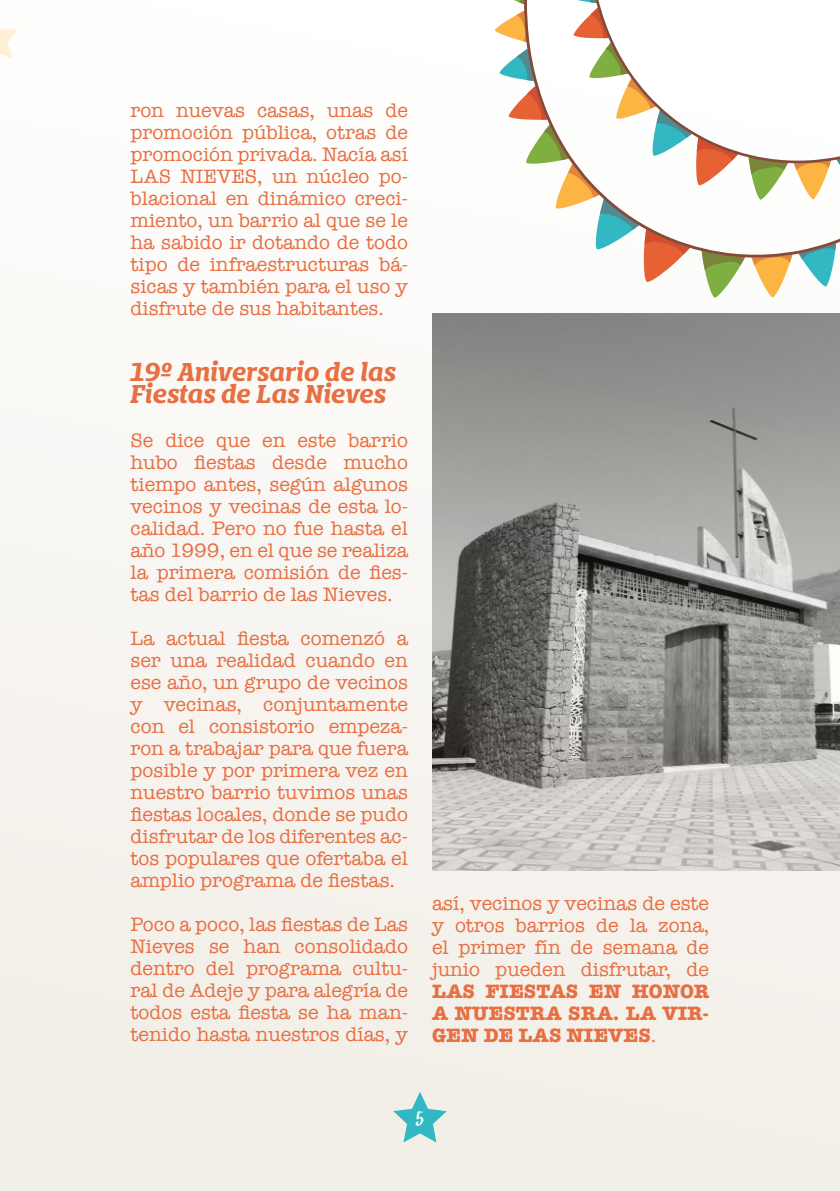
<style>
.page{position:relative;width:840px;height:1191px;background:#fff}
.page>*{position:absolute;margin:0;border:0;box-sizing:border-box;transform-origin:0 0}
.t1{font:italic 700 24px/22px "Bommer Slab Rounded";letter-spacing:-.005em;color:#e76f42}
.t2{font:21.8px "Snickles";color:#fff}
.t3{font:20px/22px "American Typewriter";color:#e76f42;text-align:justify}
.s1{font-weight:700}
</style>
<div class="page">
<svg style="left:393px;top:1091px;width:53px;height:51px;background:#a1d8d8"></svg>
<img style="left:432px;top:313px;width:407px;height:557px">
<svg style="left:0;top:28px;width:18px;height:30px"></svg>
<svg style="left:494px;top:0;width:345px;height:298px"></svg>
<svg style="left:587px;top:0;width:252px;height:163px"></svg>
<p class="t3" style="left:130px;top:98px;width:279px">ron nuevas casas, unas de promoción pública, otras de promoción privada. Nacía así LAS NIEVES, un núcleo po&shy;blacional en dinámico creci&shy;miento, un barrio al que se le ha sabido ir dotando de todo tipo de infraestructuras bá&shy;sicas y también para el uso y disfrute de sus habitantes.</p>
<p class="t1" style="left:130px;top:361px;width:267px">19º Aniversario de las<br>Fiestas de Las Nieves</p>
<p class="t3" style="left:130px;top:428px;width:279px">Se dice que en este barrio hubo fiestas desde mucho tiempo antes, según algunos vecinos y vecinas de esta lo&shy;calidad. Pero no fue hasta el año 1999, en el que se realiza la primera comisión de fies&shy;tas del barrio de las Nieves.</p>
<p class="t3" style="left:130px;top:626px;width:279px">La actual fiesta comenzó a ser una realidad cuando en ese año, un grupo de vecinos y vecinas, conjuntamente con el consistorio empeza&shy;ron a trabajar para que fuera posible y por primera vez en nuestro barrio tuvimos unas fiestas locales, donde se pudo disfrutar de los diferentes ac&shy;tos populares que ofertaba el amplio programa de fiestas.</p>
<p class="t3" style="left:130px;top:912px;width:279px">Poco a poco, las fiestas de Las Nieves se han consolidado dentro del programa cultu&shy;ral de Adeje y para alegría de todos esta fiesta se ha man&shy;tenido hasta nuestros días, y</p>
<p class="t3" style="left:432px;top:891px;width:278px">así, vecinos y vecinas de este y otros barrios de la zona, el primer fín de semana de junio pueden disfrutar, de <span class="s1">LAS FIESTAS EN HONOR A NUESTRA SRA. LA VIR-GEN DE LAS NIEVES</span>.</p>
<p class="t2" style="left:416px;top:1108px;width:9px">5</p>
</div>
